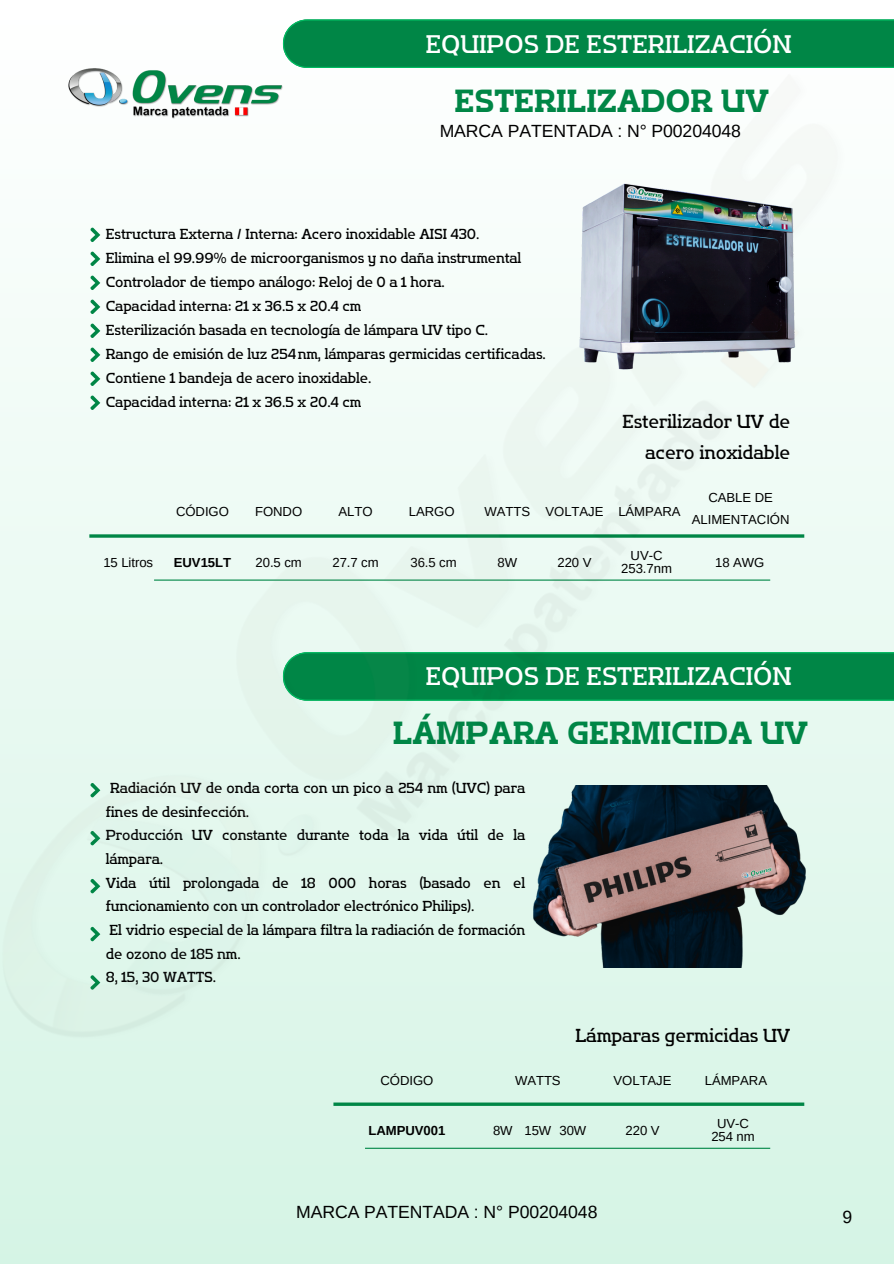
<style>
.page{position:relative;width:894px;height:1264px;background:#fff}
.page>*{position:absolute;margin:0;border:0;box-sizing:border-box;transform-origin:0 0}
.t1{font:31.95px "Flatory Slab 700";color:#008646}
.t2{font:25.35px "Flatory Slab 400";color:#fff}
.t3{font:18.75px/31px "Flatory Slab 400";letter-spacing:-.005em;color:#000;text-align:right}
.t4{font:17.55px "Arimo";letter-spacing:-.005em;color:#000}
.t5{font:14.55px/23.7px "Flatory Slab 400";letter-spacing:-.005em;color:#000}
.t6{font:13.05px/21.9px "Arimo";letter-spacing:-.005em;color:#000;text-align:center}
.t7{font:700 13.05px "Arimo";letter-spacing:-.005em;color:#000}
</style>
<div class="page">
<img style="left:0;top:19px;width:893px;height:1244px">
<p class="t2" style="left:425px;top:29px;width:367px">EQUIPOS DE ESTERILIZACIÓN</p>
<p class="t1" style="left:454px;top:82px;width:315px">ESTERILIZADOR UV</p>
<p class="t4" style="left:439px;top:121px;width:303px">MARCA PATENTADA : N° P00204048</p>
<h1 class="t5" style="left:106px;top:222px;width:375px">Estructura Externa / Interna: Acero inoxidable AISI 430.</h1>
<h3 class="t5" style="left:106px;top:246px;width:417px">Elimina el 99.99% de microorganismos y no daña instrumental</h3>
<p class="t5" style="left:106px;top:270px;width:340px">Controlador de tiempo análogo: Reloj de 0 a 1 hora.</p>
<p class="t5" style="left:106px;top:294px;width:257px">Capacidad interna: 21 x 36.5 x 20.4 cm</p>
<p class="t5" style="left:106px;top:318px;width:384px">Esterilización basada en tecnología de lámpara UV tipo C.</p>
<p class="t5" style="left:106px;top:342px;width:441px">Rango de emisión de luz 254nm, lámparas germicidas certificadas.</p>
<p class="t5" style="left:106px;top:366px;width:267px">Contiene 1 bandeja de acero inoxidable.</p>
<p class="t5" style="left:106px;top:390px;width:257px">Capacidad interna: 21 x 36.5 x 20.4 cm</p>
<h6 class="t6" style="left:176px;top:501px;width:54px">CÓDIGO</h6>
<p class="t6" style="left:255px;top:501px;width:49px">FONDO</p>
<h6 class="t6" style="left:338px;top:501px;width:36px">ALTO</h6>
<h6 class="t6" style="left:409px;top:501px;width:47px">LARGO</h6>
<h4 class="t6" style="left:484px;top:501px;width:47px">WATTS</h4>
<h6 class="t6" style="left:545px;top:501px;width:59px">VOLTAJE</h6>
<p class="t3" style="left:622px;top:406px;width:169px">Esterilizador UV de acero inoxidable</p>
<h6 class="t6" style="left:618px;top:501px;width:64px">LÁMPARA</h6>
<h6 class="t6" style="left:691px;top:487px;width:99px">CABLE DE<br>ALIMENTACIÓN</h6>
<p class="t6" style="left:630px;top:544px;width:33px">UV-C</p>
<p class="t6" style="left:621px;top:557px;width:52px">253.7nm</p>
<p class="t6" style="left:103px;top:551px;width:51px">15 Litros</p>
<p class="t6" style="left:255px;top:551px;width:48px">20.5 cm</p>
<p class="t6" style="left:332px;top:551px;width:48px">27.7 cm</p>
<p class="t6" style="left:410px;top:551px;width:48px">36.5 cm</p>
<p class="t6" style="left:497px;top:551px;width:21px">8W</p>
<h6 class="t7" style="left:174px;top:555px;width:59px">EUV15LT</h6>
<h6 class="t6" style="left:715px;top:551px;width:51px">18 AWG</h6>
<p class="t6" style="left:557px;top:551px;width:35px">220 V</p>
<p class="t2" style="left:425px;top:661px;width:367px">EQUIPOS DE ESTERILIZACIÓN</p>
<h4 class="t1" style="left:393px;top:714px;width:416px">LÁMPARA GERMICIDA UV</h4>
<p class="t5" style="left:106px;top:776px;width:421px">Radiación UV de onda corta con un pico a 254 nm (UVC) para fines de desinfección.</p>
<p class="t5" style="left:106px;top:823px;width:421px">Producción UV constante durante toda la vida útil de la lámpara.</p>
<p class="t5" style="left:106px;top:870px;width:421px">Vida útil prolongada de 18 000 horas (basado en el funcionamiento con un controlador electrónico Philips).</p>
<p class="t5" style="left:106px;top:918px;width:421px">El vidrio especial de la lámpara filtra la radiación de formación de ozono de 185 nm.</p>
<p class="t5" style="left:106px;top:965px;width:112px">8, 15, 30 WATTS.</p>
<p class="t3" style="left:575px;top:1019px;width:216px">Lámparas germicidas UV</p>
<h6 class="t6" style="left:380px;top:1069px;width:54px">CÓDIGO</h6>
<p class="t6" style="left:515px;top:1069px;width:47px">WATTS</p>
<p class="t6" style="left:613px;top:1069px;width:59px">VOLTAJE</p>
<h2 class="t6" style="left:704px;top:1069px;width:64px">LÁMPARA</h2>
<h1 class="t7" style="left:368px;top:1122px;width:78px">LAMPUV001</h1>
<h5 class="t6" style="left:493px;top:1119px;width:21px">8W</h5>
<p class="t6" style="left:524px;top:1119px;width:28px">15W</p>
<p class="t6" style="left:559px;top:1119px;width:28px">30W</p>
<p class="t4" style="left:296px;top:1201px;width:303px">MARCA PATENTADA : N° P00204048</p>
<h6 class="t6" style="left:625px;top:1119px;width:35px">220 V</h6>
<p class="t6" style="left:717px;top:1112px;width:33px">UV-C</p>
<h6 class="t6" style="left:711px;top:1125px;width:45px">254 nm</h6>
<h6 class="t4" style="left:842px;top:1207px;width:11px">9</h6>
</div>
